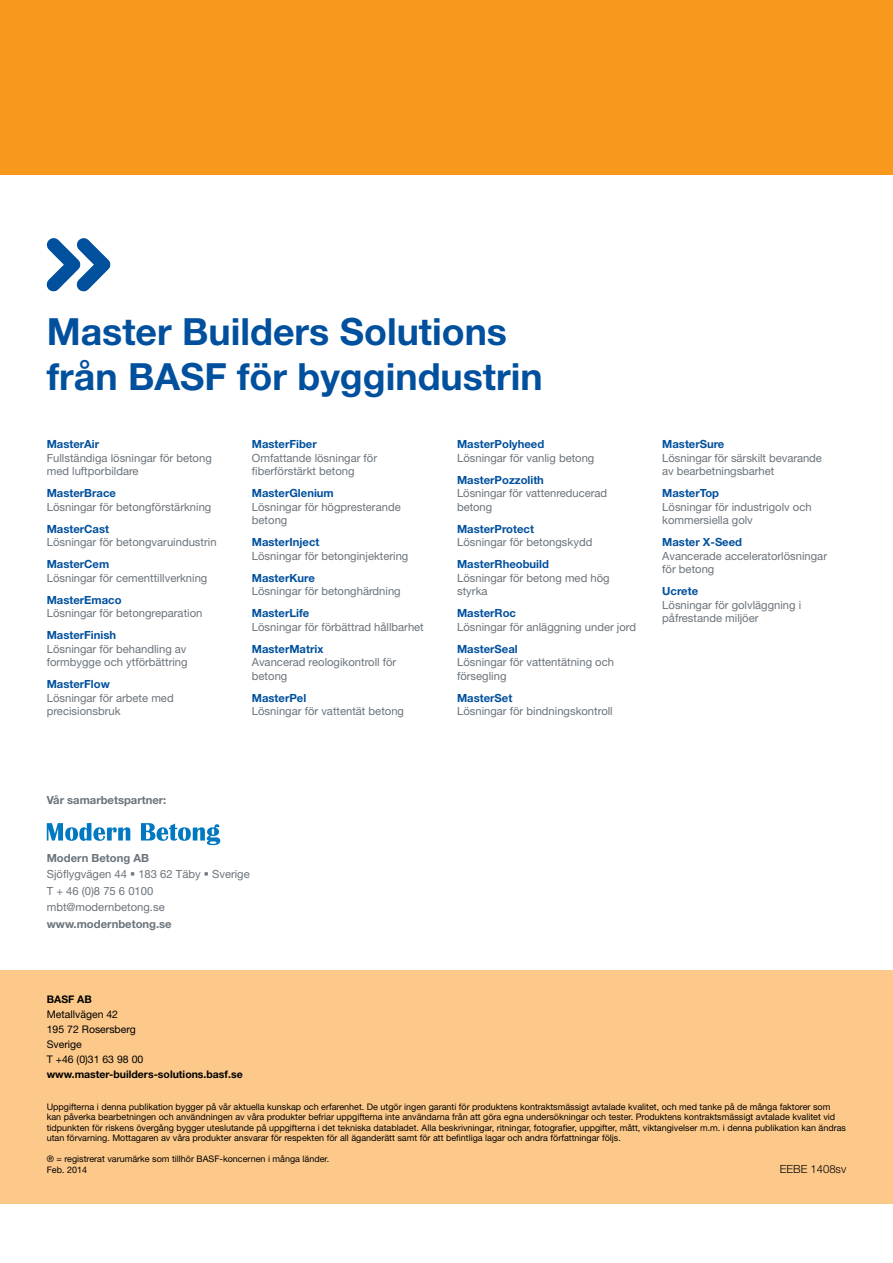
<style>
.page{position:relative;width:893px;height:1263px;background:#fff}
.page>*{position:absolute;margin:0;border:0;box-sizing:border-box;transform-origin:0 0}
.t1{font:700 37.5px/45px "Helvetica Neue LT Pro";color:#00509e}
.t2{font:11.25px/13.5px "Helvetica Neue LT Pro";color:#6a737b}
.t3{font:700 11.25px "Helvetica Neue LT Pro";color:#00509e}
.t4{font:700 11.25px "Helvetica Neue LT Pro";color:#6a737b}
.t5{font:300 11.25px "Helvetica Neue LT Pro";color:#000}
.t6{font:10.5px/15px "Helvetica Neue LT Pro";color:#000}
.t7{font:700 10.5px "Helvetica Neue LT Pro";color:#000}
.t8{font:9px/10.5px "Helvetica Neue LT Pro";color:#000}
.s1{font-weight:700}
</style>
<div class="page">
<div style="left:0;top:0;width:893px;height:174px;background:#f8991d"></div>
<div style="left:0;top:969px;width:893px;height:234px;background:#fdc98a"></div>
<svg style="left:47px;top:238px;width:63px;height:53px"></svg>
<svg style="left:47px;top:823px;width:83px;height:18px"></svg>
<svg style="left:141px;top:823px;width:79px;height:22px"></svg>
<h1 class="t1" style="left:47px;top:308px;width:497px">Master Builders Solutions från BASF för byggindustrin</h1>
<p class="t3" style="left:47px;top:437px;width:54px">MasterAir</p>
<p class="t2" style="left:47px;top:451px;width:167px">Fullständiga lösningar för betong med luftporbildare</p>
<p class="t3" style="left:47px;top:486px;width:71px">MasterBrace</p>
<p class="t2" style="left:47px;top:500px;width:166px">Lösningar för betongförstärkning</p>
<p class="t3" style="left:47px;top:522px;width:64px">MasterCast</p>
<p class="t2" style="left:47px;top:535px;width:171px">Lösningar för betongvaruindustrin</p>
<p class="t3" style="left:47px;top:557px;width:64px">MasterCem</p>
<p class="t2" style="left:47px;top:571px;width:162px">Lösningar för cementtillverkning</p>
<p class="t3" style="left:47px;top:593px;width:76px">MasterEmaco</p>
<p class="t2" style="left:47px;top:606px;width:157px">Lösningar för betongreparation</p>
<p class="t3" style="left:47px;top:628px;width:71px">MasterFinish</p>
<p class="t2" style="left:47px;top:642px;width:142px">Lösningar för behandling av formbygge och ytförbättring</p>
<p class="t3" style="left:47px;top:677px;width:65px">MasterFlow</p>
<p class="t2" style="left:47px;top:691px;width:128px">Lösningar för arbete med precisionsbruk</p>
<p class="t3" style="left:252px;top:437px;width:66px">MasterFiber</p>
<p class="t2" style="left:252px;top:451px;width:127px">Omfattande lösningar för fiberförstärkt betong</p>
<p class="t3" style="left:252px;top:486px;width:83px">MasterGlenium</p>
<p class="t2" style="left:252px;top:500px;width:150px">Lösningar för högpresterande betong</p>
<p class="t3" style="left:252px;top:535px;width:69px">MasterInject</p>
<p class="t2" style="left:252px;top:549px;width:158px">Lösningar för betonginjektering</p>
<p class="t3" style="left:252px;top:571px;width:64px">MasterKure</p>
<p class="t2" style="left:252px;top:584px;width:150px">Lösningar för betonghärdning</p>
<p class="t3" style="left:252px;top:606px;width:59px">MasterLife</p>
<p class="t2" style="left:252px;top:620px;width:173px">Lösningar för förbättrad hållbarhet</p>
<p class="t3" style="left:252px;top:642px;width:73px">MasterMatrix</p>
<p class="t2" style="left:252px;top:655px;width:146px">Avancerad reologikontroll för betong</p>
<p class="t3" style="left:252px;top:691px;width:56px">MasterPel</p>
<p class="t2" style="left:252px;top:704px;width:154px">Lösningar för vattentät betong</p>
<p class="t3" style="left:457px;top:437px;width:89px">MasterPolyheed</p>
<p class="t2" style="left:457px;top:451px;width:139px">Lösningar för vanlig betong</p>
<p class="t3" style="left:457px;top:473px;width:88px">MasterPozzolith</p>
<p class="t2" style="left:457px;top:486px;width:151px">Lösningar för vattenreducerad betong</p>
<p class="t3" style="left:457px;top:522px;width:78px">MasterProtect</p>
<p class="t2" style="left:457px;top:535px;width:137px">Lösningar för betongskydd</p>
<p class="t3" style="left:457px;top:557px;width:93px">MasterRheobuild</p>
<p class="t2" style="left:457px;top:571px;width:154px">Lösningar för betong med hög styrka</p>
<p class="t3" style="left:457px;top:606px;width:60px">MasterRoc</p>
<p class="t2" style="left:457px;top:620px;width:180px">Lösningar för anläggning under jord</p>
<p class="t3" style="left:457px;top:642px;width:62px">MasterSeal</p>
<p class="t2" style="left:457px;top:655px;width:158px">Lösningar för vattentätning och försegling</p>
<p class="t3" style="left:457px;top:691px;width:57px">MasterSet</p>
<p class="t2" style="left:457px;top:704px;width:157px">Lösningar för bindningskontroll</p>
<p class="t3" style="left:662px;top:437px;width:64px">MasterSure</p>
<p class="t2" style="left:662px;top:451px;width:161px">Lösningar för särskilt bevarande av bearbetningsbarhet</p>
<p class="t3" style="left:662px;top:486px;width:58px">MasterTop</p>
<p class="t2" style="left:662px;top:500px;width:151px">Lösningar för industrigolv och kommersiella golv</p>
<p class="t3" style="left:662px;top:535px;width:81px">Master X-Seed</p>
<p class="t2" style="left:662px;top:549px;width:166px">Avancerade acceleratorlösningar för betong</p>
<p class="t3" style="left:662px;top:584px;width:37px">Ucrete</p>
<p class="t2" style="left:662px;top:598px;width:140px">Lösningar för golvläggning i påfrestande miljöer</p>
<p class="t4" style="left:47px;top:793px;width:121px">Vår samarbetspartner:</p>
<p class="t2" style="left:47px;top:849px;width:205px;line-height:16.5px"><span class="s1">Modern Betong AB<br></span>Sjöflygvägen 44 ▪ 183 62 Täby ▪ Sverige<br>T + 46 (0)8 75 6 0100 mbt@modernbetong.se</p>
<p class="t4" style="left:47px;top:917px;width:126px">www.modernbetong.se</p>
<p class="t7" style="left:47px;top:992px;width:47px">BASF AB</p>
<p class="t6" style="left:47px;top:1006px;width:98px">Metallvägen 42<br>195 72 Rosersberg<br>Sverige<br>T +46 (0)31 63 98 00</p>
<p class="t7" style="left:47px;top:1067px;width:197px">www.master-builders-solutions.basf.se</p>
<p class="t8" style="left:47px;top:1101px;width:801px">Uppgifterna i denna publikation bygger på vår aktuella kunskap och erfarenhet. De utgör ingen garanti för produktens kontraktsmässigt avtalade kvalitet, och med tanke på de många faktorer som kan påverka bearbetningen och användningen av våra produkter befriar uppgifterna inte användarna från att göra egna undersökningar och tester. Produktens kontraktsmässigt avtalade kvalitet vid tidpunkten för riskens övergång bygger uteslutande på uppgifterna i det tekniska databladet. Alla beskrivningar, ritningar, fotografier, uppgifter, mått, viktangivelser m.m. i denna publikation kan ändras utan förvarning. Mottagaren av våra produkter ansvarar för respekten för all äganderätt samt för att befintliga lagar och andra författningar följs.</p>
<p class="t8" style="left:47px;top:1154px;width:284px">® = registrerat varumärke som tillhör BASF-koncernen i många länder.<br>Feb. 2014</p>
<p class="t5" style="left:780px;top:1162px;width:68px">EEBE 1408sv</p>
</div>
